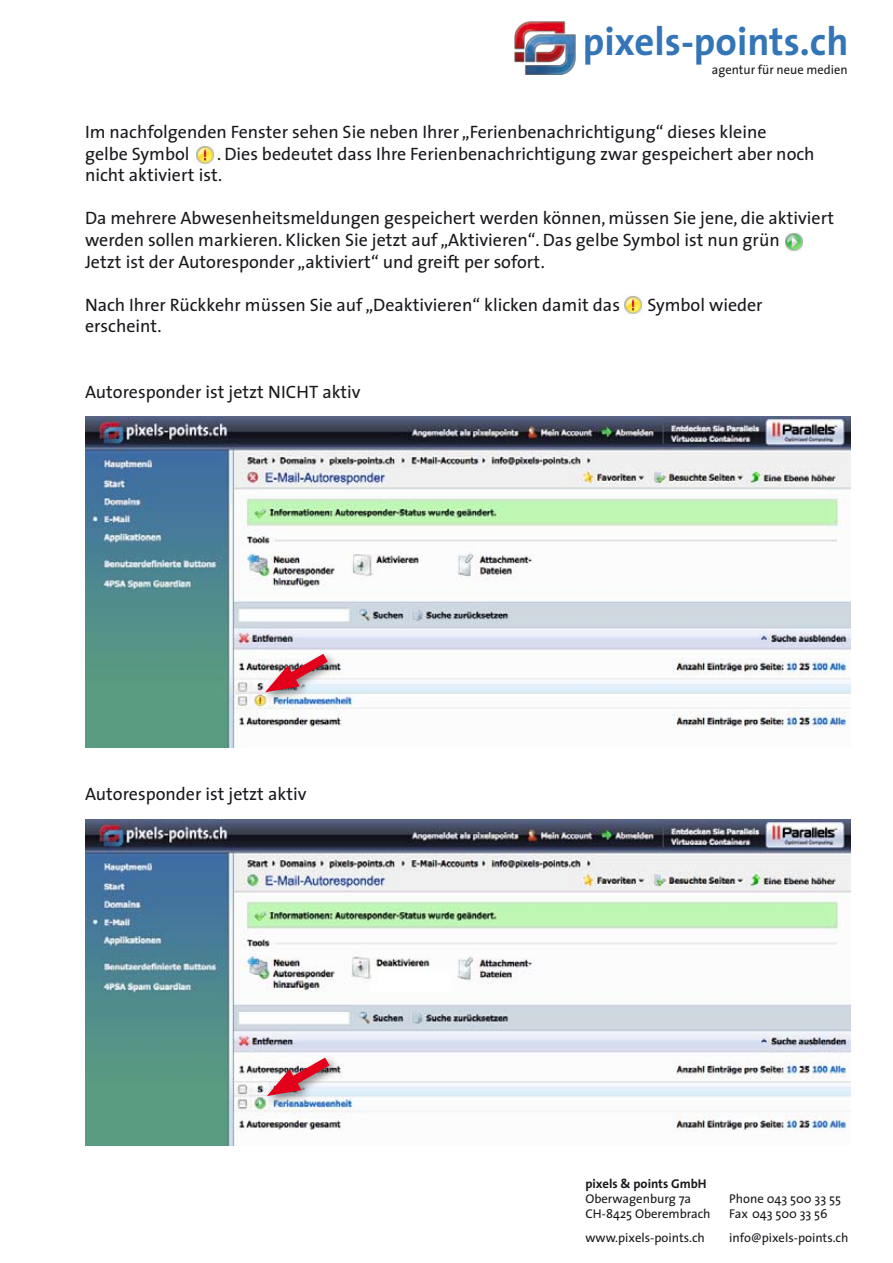
<style>
.page{position:relative;width:893px;height:1263px;background:#fff}
.page>*{position:absolute;margin:0;border:0;box-sizing:border-box;transform-origin:0 0}
.t1{font:700 39.9px "The Sans";color:#3375b6}
.t2{font:18px/21.6px "The Sans";color:#1a171c}
.t3{font:12.9px "The Sans";color:#1a171c}
.t4{font:12.75px/15px "The Sans";color:#1a171c}
.t5{font:700 12.75px "The Sans";color:#1a171c}
</style>
<div class="page">
<img style="left:514px;top:21px;width:61px;height:53px">
<img style="left:85px;top:417px;width:765px;height:330px">
<img style="left:85px;top:820px;width:765px;height:325px">
<img style="left:196px;top:146px;width:18px;height:18px">
<img style="left:786px;top:233px;width:17px;height:18px">
<img style="left:624px;top:296px;width:18px;height:18px">
<div style="left:260px;top:649px;width:87px;height:88px;background:#1a171c;opacity:.5"></div>
<svg style="left:265px;top:645px;width:73px;height:50px"></svg>
<div style="left:262px;top:1053px;width:86px;height:88px;background:#1a171c;opacity:.5"></div>
<svg style="left:267px;top:1049px;width:73px;height:50px"></svg>
<h1 class="t1" style="left:583px;top:8px;width:267px">pi xels-points.ch</h1>
<p class="t3" style="left:712px;top:58px;width:137px">agentur für neue medien</p>
<p class="t2" style="left:85px;top:121px;width:683px">Im nachfolgenden Fenster sehen Sie neben Ihrer „Ferienbenachrichtigung“ dieses kleine gelbe Symbol</p>
<p class="t2" style="left:85px;top:142px;width:731px;text-indent:132px">. Dies bedeutet dass Ihre Ferienbenachrichtigung zwar gespeichert aber noch nicht aktiviert ist.</p>
<p class="t2" style="left:85px;top:207px;width:751px">Da mehrere Abwesenheitsmeldungen gespeichert werden können, müssen Sie jene, die aktiviert werden sollen markieren. Klicken Sie jetzt auf „Aktivieren“. Das gelbe Symbol ist nun grün<br>Jetzt ist der Autoresponder „aktiviert“ und greift per sofort.</p>
<p class="t2" style="left:85px;top:293px;width:536px">Nach Ihrer Rückkehr müssen Sie auf „Deaktivieren“ klicken damit das</p>
<p class="t2" style="left:647px;top:293px;width:117px">Symbol wieder</p>
<p class="t2" style="left:85px;top:315px;width:78px">erscheint.</p>
<p class="t2" style="left:85px;top:381px;width:277px">Autoresponder ist jetzt NICHT aktiv</p>
<p class="t2" style="left:85px;top:783px;width:223px">Autoresponder ist jetzt aktiv</p>
<p class="t5" style="left:585px;top:1173px;width:123px">pixels &amp; points GmbH</p>
<p class="t4" style="left:585px;top:1191px;width:127px">Oberwagenburg 7a<br>CH-8425 Oberembrach</p>
<p class="t4" style="left:585px;top:1229px;width:121px">www.pixels-points.ch</p>
<p class="t4" style="left:729px;top:1191px;width:113px">Phone 043 500 33 55<br>Fax 043 500 33 56</p>
<p class="t4" style="left:729px;top:1229px;width:121px">info@pixels-points.ch</p>
</div>
